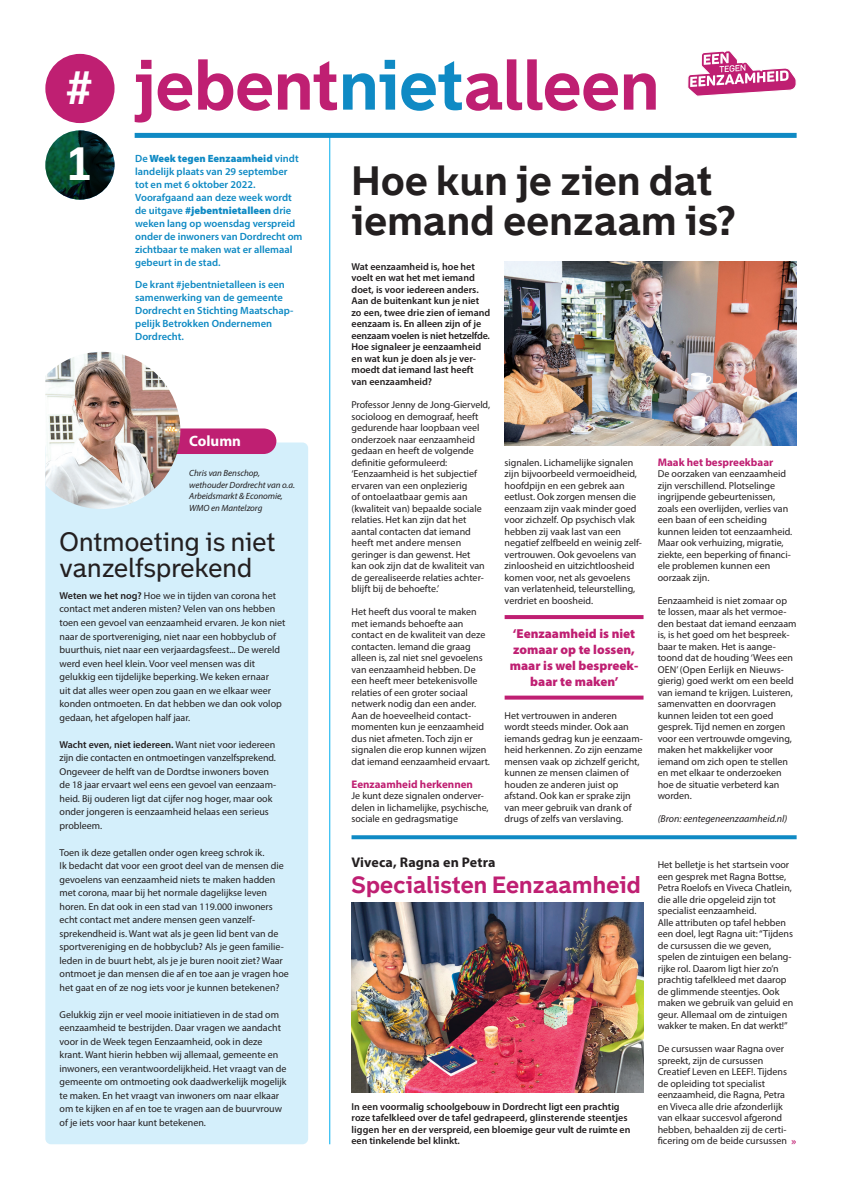
<style>
.page{position:relative;width:842px;height:1191px;background:#fff}
.page>*{position:absolute;margin:0;border:0;box-sizing:border-box;transform-origin:0 0}
.t1{font:700 68px "Bolder";color:#bf1f72}
.t2{font:700 45.6px "Bolder";color:#fff}
.t3{font:700 40px/40px "Bolder";letter-spacing:.01em;color:#231f20}
.t4{font:26px/26px "Bolder";letter-spacing:.01em;color:#231f20}
.t5{font:700 23px "Bolder";letter-spacing:.01em;color:#bf1f72}
.t6{font:700 15px "Myriad Pro";color:#fff}
.subkop{font:700 14px "Myriad Pro";letter-spacing:.01em;color:#231f20}
.t7{font:900 13px/16px "Myriad Pro";color:#bf1f72;text-align:center}
.tussenkopje{font:700 11px "Myriad Pro";color:#bf1f72}
.t8{font:600 10.5px/13px "Myriad Pro";color:#0f8ac4}
.body{font:10px/11.5px "Myriad Pro";color:#231f20}
.intro{font:600 10px/11.5px "Myriad Pro";color:#231f20}
.fotobijschrift{font:italic 10px "Myriad Pro";color:#231f20}
.fotobijschrift-2{font:italic 9px/11.5px "Myriad Pro";letter-spacing:-.005em;color:#231f20}
.s1{color:#0f8ac4}
.s2{font-weight:900}
.s3{font-weight:600}
</style>
<div class="page">
<hr style="left:330px;top:136px;width:1px;height:1008px;background:#00aeef">
<img style="left:505px;top:261px;width:292px;height:184px">
<div style="left:45px;top:442px;width:263px;height:702px;background:#d4effb;border-radius:6px"></div>
<svg style="left:688px;top:51px;width:108px;height:45px"></svg>
<svg style="left:505px;top:615px;width:138px;height:4px"></svg>
<svg style="left:505px;top:695px;width:138px;height:4px"></svg>
<div style="left:180px;top:428px;width:96px;height:26px;background:#bf1f72"></div>
<svg style="left:351px;top:835px;width:446px;height:4px;background:#1e91c7"></svg>
<div style="left:45px;top:54px;width:70px;height:69px;background:#bf1f72;border-radius:50%"></div>
<svg style="left:45px;top:130px;width:70px;height:70px;background:#0b3a2d"></svg>
<img style="left:45px;top:352px;width:135px;height:157px">
<img style="left:351px;top:902px;width:292px;height:190px">
<div style="left:135px;top:133px;width:662px;height:5px;background:#0f8ac4"></div>
<p class="t2" style="left:65px;top:60px;width:30px">#</p>
<p class="t1" style="left:135px;top:43px;width:526px">jebent<span class="s1">niet</span>alleen</p>
<p class="t2" style="left:67px;top:136px;width:24px">1</p>
<p class="t8" style="left:135px;top:152px;width:169px">De <span class="s2">Week tegen Eenzaamheid</span> vindt landelijk plaats van 29 september tot en met 6 oktober 2022.<br>Voorafgaand aan deze week wordt de uitgave <span class="s2">#jebentnietalleen</span> drie weken lang op woensdag verspreid onder de inwoners van Dordrecht om zichtbaar te maken wat er allemaal gebeurt in de stad.</p>
<p class="t8" style="left:135px;top:278px;width:160px">De krant #jebentnietalleen is een samenwerking van de gemeente<br>Dordrecht en Stichting Maatschap&shy;pelijk Betrokken Ondernemen<br>Dordrecht.</p>
<p class="t6" style="left:189px;top:431px;width:53px">Column</p>
<p class="fotobijschrift-2" style="left:189px;top:467px;width:107px">Chris van Benschop, wethouder Dordrecht van o.a.<br>Arbeidsmarkt &amp; Economie,<br>WMO en Mantelzorg</p>
<p class="t4" style="left:60px;top:528px;width:217px">Ontmoeting is niet vanzelfsprekend</p>
<p class="body" style="left:60px;top:589px;width:228px;line-height:13.5px"><span class="s3">Weten we het nog?</span> Hoe we in tijden van corona het contact met anderen misten? Velen van ons hebben toen een gevoel van eenzaamheid ervaren. Je kon niet naar de sportvereniging, niet naar een hobbyclub of buurthuis, niet naar een verjaardagsfeest... De wereld werd even heel klein. Voor veel mensen was dit gelukkig een tijdelijke beperking. We keken ernaar<br>uit dat alles weer open zou gaan en we elkaar weer konden ontmoeten. En dat hebben we dan ook volop gedaan, het afgelopen half jaar.</p>
<p class="body" style="left:60px;top:737px;width:218px;line-height:13.5px"><span class="s3">Wacht even, niet iedereen.</span> Want niet voor iedereen zijn die contacten en ontmoetingen vanzelfsprekend.<br>Ongeveer de helft van de Dordtse inwoners boven de 18 jaar ervaart wel eens een gevoel van eenzaam&shy;heid. Bij ouderen ligt dat cijfer nog hoger, maar ook onder jongeren is eenzaamheid helaas een serieus probleem.</p>
<p class="body" style="left:60px;top:845px;width:231px;line-height:13.5px">Toen ik deze getallen onder ogen kreeg schrok ik.<br>Ik bedacht dat voor een groot deel van de mensen die gevoelens van eenzaamheid niets te maken hadden met corona, maar bij het normale dagelijkse leven horen. En dat ook in een stad van 119.000 inwoners echt contact met andere mensen geen vanzelf&shy;sprekendheid is. Want wat als je geen lid bent van de sportvereniging en de hobbyclub? Als je geen familie&shy;leden in de buurt hebt, als je je buren nooit ziet? Waar ontmoet je dan mensen die af en toe aan je vragen hoe het gaat en of ze nog iets voor je kunnen betekenen?</p>
<p class="body" style="left:60px;top:1007px;width:229px;line-height:13.5px">Gelukkig zijn er veel mooie initiatieven in de stad om eenzaamheid te bestrijden. Daar vragen we aandacht voor in de Week tegen Eenzaamheid, ook in deze krant. Want hierin hebben wij allemaal, gemeente en inwoners, een verantwoordelijkheid. Het vraagt van de gemeente om ontmoeting ook daadwerkelijk mogelijk te maken. En het vraagt van inwoners om naar elkaar om te kijken en af en toe te vragen aan de buurvrouw of je iets voor haar kunt betekenen.</p>
<p class="t3" style="left:351px;top:160px;width:385px">Hoe kun je zien dat iemand eenzaam is?</p>
<p class="intro" style="left:351px;top:260px;width:140px">Wat eenzaamheid is, hoe het voelt en wat het met iemand doet, is voor iedereen anders.<br>Aan de buitenkant kun je niet zo een, twee drie zien of iemand eenzaam is. En alleen zijn of je eenzaam voelen is niet hetzelfde.<br>Hoe signaleer je eenzaamheid en wat kun je doen als je ver&shy;moedt dat iemand last heeft van eenzaamheid?</p>
<p class="body" style="left:351px;top:399px;width:140px">Professor Jenny de Jong-Gierveld, socioloog en demograaf, heeft gedurende haar loopbaan veel onderzoek naar eenzaamheid gedaan en heeft de volgende definitie geformuleerd:</p>
<p class="body" style="left:351px;top:468px;width:135px">‘Eenzaamheid is het subjectief ervaren van een onplezierig<br>of ontoelaatbaar gemis aan (kwaliteit van) bepaalde sociale relaties. Het kan zijn dat het aantal contacten dat iemand heeft met andere mensen geringer is dan gewenst. Het kan ook zijn dat de kwaliteit van de gerealiseerde relaties achter&shy;blijft bij de behoefte.’</p>
<p class="body" style="left:351px;top:606px;width:140px">Het heeft dus vooral te maken met iemands behoefte aan contact en de kwaliteit van deze contacten. Iemand die graag alleen is, zal niet snel gevoelens van eenzaamheid hebben. De een heeft meer betekenisvolle relaties of een groter sociaal netwerk nodig dan een ander.<br>Aan de hoeveelheid contact&shy;momenten kun je eenzaamheid dus niet afmeten. Toch zijn er signalen die erop kunnen wijzen dat iemand eenzaamheid ervaart.</p>
<p class="tussenkopje" style="left:351px;top:776px;width:123px">Eenzaamheid herkennen</p>
<p class="body" style="left:351px;top:790px;width:139px">Je kunt deze signalen onderver&shy;delen in lichamelijke, psychische, sociale en gedragsmatige</p>
<p class="body" style="left:505px;top:456px;width:139px">signalen. Lichamelijke signalen zijn bijvoorbeeld vermoeidheid, hoofdpijn en een gebrek aan eetlust. Ook zorgen mensen die eenzaam zijn vaak minder goed voor zichzelf. Op psychisch vlak hebben zij vaak last van een negatief zelfbeeld en weinig zelf&shy;vertrouwen. Ook gevoelens van zinloosheid en uitzichtloosheid komen voor, net als gevoelens van verlatenheid, teleurstelling, verdriet en boosheid.</p>
<p class="t7" style="left:510px;top:625px;width:130px">‘Eenzaamheid is niet zomaar op te lossen, maar is wel bespreek&shy;baar te maken’</p>
<p class="body" style="left:505px;top:709px;width:140px">Het vertrouwen in anderen wordt steeds minder. Ook aan iemands gedrag kun je eenzaam&shy;heid herkennen. Zo zijn eenzame mensen vaak op zichzelf gericht, kunnen ze mensen claimen of houden ze anderen juist op afstand. Ook kan er sprake zijn van meer gebruik van drank of drugs of zelfs van verslaving.</p>
<p class="subkop" style="left:351px;top:853px;width:145px">Viveca, Ragna en Petra</p>
<p class="t5" style="left:351px;top:870px;width:291px">Specialisten Eenzaamheid</p>
<p class="intro" style="left:351px;top:1100px;width:280px">In een voormalig schoolgebouw in Dordrecht ligt een prachtig roze tafelkleed over de tafel gedrapeerd, glinsterende steentjes liggen her en der verspreid, een bloemige geur vult de ruimte en een tinkelende bel klinkt.</p>
<p class="tussenkopje" style="left:658px;top:454px;width:117px">Maak het bespreekbaar</p>
<p class="body" style="left:658px;top:468px;width:136px">De oorzaken van eenzaamheid zijn verschillend. Plotselinge ingrijpende gebeurtenissen, zoals een overlijden, verlies van een baan of een scheiding kunnen leiden tot eenzaamheid.<br>Maar ook verhuizing, migratie, ziekte, een beperking of financi&shy;ële problemen kunnen een oorzaak zijn.</p>
<p class="body" style="left:658px;top:594px;width:140px">Eenzaamheid is niet zomaar op te lossen, maar als het vermoe&shy;den bestaat dat iemand eenzaam is, is het goed om het bespreek&shy;baar te maken. Het is aange&shy;toond dat de houding ‘Wees een<br>OEN’ (Open Eerlijk en Nieuws&shy;gierig) goed werkt om een beeld van iemand te krijgen. Luisteren, samenvatten en doorvragen kunnen leiden tot een goed gesprek. Tijd nemen en zorgen voor een vertrouwde omgeving, maken het makkelijker voor iemand om zich open te stellen en met elkaar te onderzoeken hoe de situatie verbeterd kan worden.</p>
<p class="fotobijschrift" style="left:658px;top:812px;width:131px">(Bron: eentegeneenzaamheid.nl)</p>
<p class="body" style="left:658px;top:859px;width:136px">Het belletje is het startsein voor een gesprek met Ragna Bottse,<br>Petra Roelofs en Viveca Chatlein, die alle drie opgeleid zijn tot specialist eenzaamheid.</p>
<p class="body" style="left:658px;top:916px;width:137px">Alle attributen op tafel hebben een doel, legt Ragna uit: “Tijdens de cursussen die we geven, spelen de zintuigen een belang&shy;rijke rol. Daarom ligt hier zo’n prachtig tafelkleed met daarop de glimmende steentjes. Ook maken we gebruik van geluid en geur. Allemaal om de zintuigen wakker te maken. En dat werkt!”</p>
<p class="body" style="left:658px;top:1043px;width:131px">De cursussen waar Ragna over spreekt, zijn de cursussen<br>Creatief Leven en LEEF!. Tijdens de opleiding tot specialist eenzaamheid, die Ragna, Petra en Viveca alle drie afzonderlijk van elkaar succesvol afgerond hebben, behaalden zij de certi&shy;ficering om de beide cursussen</p>
</div>
